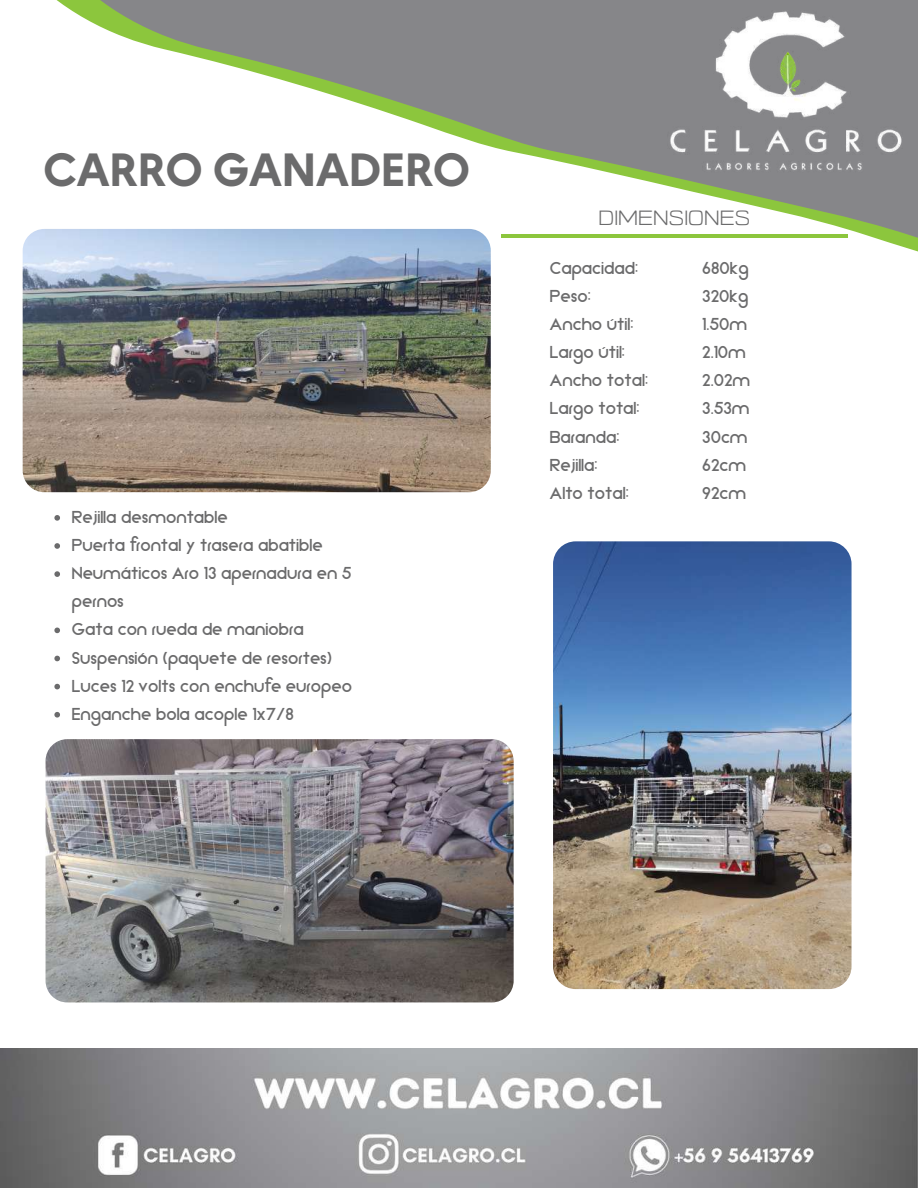
<style>
.page{position:relative;width:918px;height:1188px;background:#fff}
.page>*{position:absolute;margin:0;border:0;box-sizing:border-box;transform-origin:0 0}
.t1{font:500 46.5px "MADE Okine Sans PERSONALUSE";color:#6b6b6c}
.t2{font:20.85px/28.2px "Kunika";color:#6b6b6c}
.t3{font:18px "twoweekendssans";color:#6b6b6c}
</style>
<div class="page">
<svg style="left:22px;top:0;width:896px;height:484px"></svg>
<img style="left:23px;top:229px;width:468px;height:263px;border-radius:22px">
<img style="left:553px;top:541px;width:299px;height:448px;border-radius:23px">
<hr style="left:501px;top:234px;width:347px;height:3px;background:#8cc63d">
<svg style="left:54px;top:515px;width:6px;height:6px"></svg>
<svg style="left:54px;top:543px;width:6px;height:6px"></svg>
<svg style="left:54px;top:571px;width:6px;height:6px"></svg>
<svg style="left:54px;top:628px;width:6px;height:5px"></svg>
<svg style="left:54px;top:656px;width:6px;height:5px"></svg>
<svg style="left:54px;top:684px;width:6px;height:5px"></svg>
<svg style="left:54px;top:712px;width:6px;height:6px"></svg>
<img style="left:46px;top:739px;width:468px;height:263px;border-radius:22px">
<img style="left:0;top:1048px;width:918px;height:140px">
<img style="left:668px;top:11px;width:235px;height:162px">
<h1 class="t1" style="left:44px;top:148px;width:428px">CARRO GANADERO</h1>
<p class="t2" style="left:72px;top:504px;width:282px">Rejilla desmontable<br>Puerta frontal y trasera abatible<br>Neumáticos Aro 13 apernadura en 5 pernos<br>Gata con rueda de maniobra<br>Suspensión (paquete de resortes)<br>Luces 12 volts con enchufe europeo<br>Enganche bola acople 1x7/8</p>
<p class="t3" style="left:599px;top:211px;width:153px">DIMENSIONES</p>
<p class="t2" style="left:550px;top:254px;width:100px">Capacidad:<br>Peso:<br>Ancho útil:<br>Largo útil:<br>Ancho total:<br>Largo total:<br>Baranda:<br>Rejilla:<br>Alto total:</p>
<p class="t2" style="left:702px;top:254px;width:49px">680kg<br>320kg<br>1.50m<br>2.10m<br>2.02m<br>3.53m<br>30cm<br>62cm<br>92cm</p>
</div>
